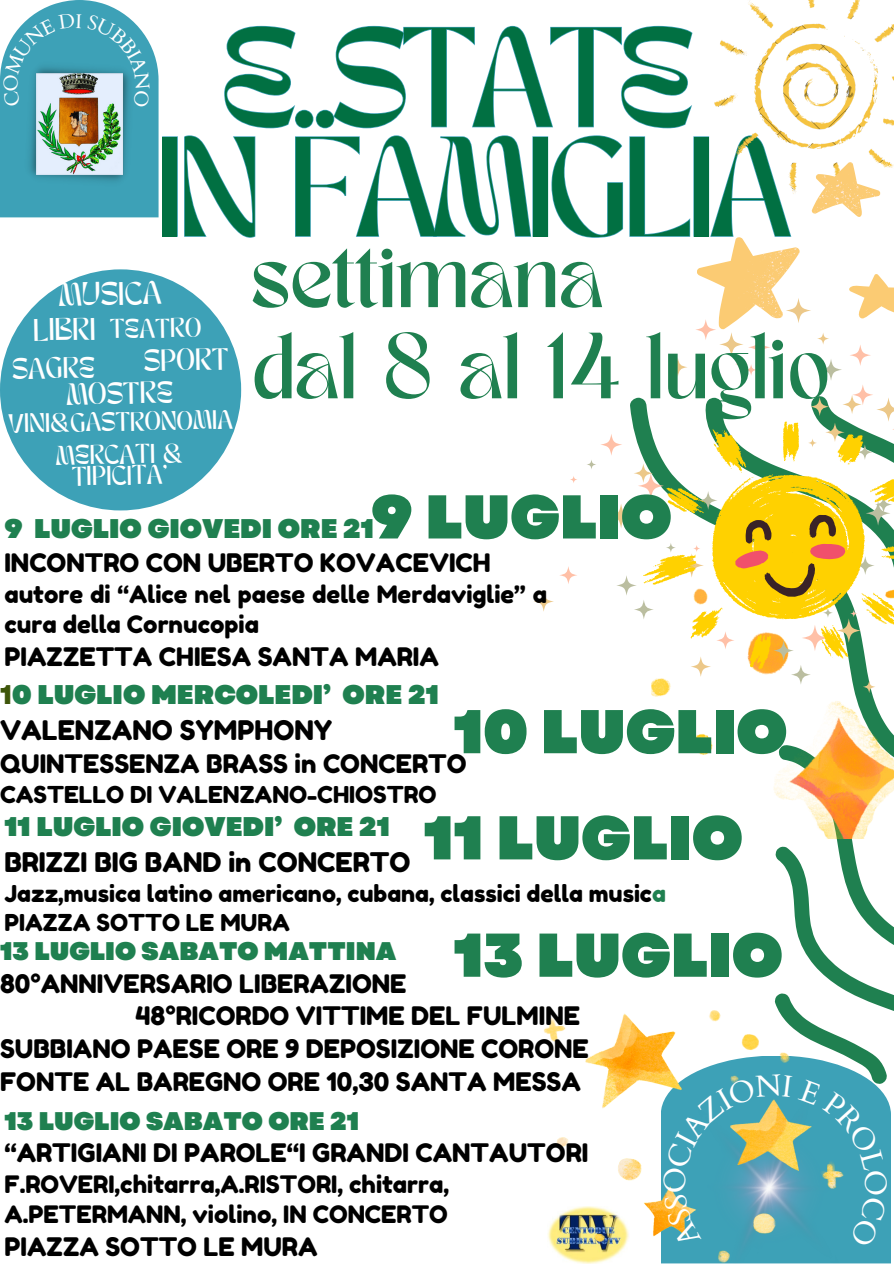
<style>
.page{position:relative;width:894px;height:1264px;background:#fff}
.page>*{position:absolute;margin:0;border:0;box-sizing:border-box;transform-origin:0 0}
.t1{font:99px/109.4px "TANMERINGUE";letter-spacing:-.065em;color:#017042;text-align:center}
.t2{font:65.55px/91.2px "TANMERINGUE";color:#1f8050}
.t3{font:900 61.65px "Garet";color:#1f8050}
.t4{font:900 27px "Garet";color:#1f8050}
.t5{font:27px "Fredoka One";color:#000}
.t6{font:25.5px "Fredoka One";color:#000}
.t7{font:900 25.5px "Garet";color:#1f8050}
.t8{font:24px/30.3px "Fredoka One";color:#000}
.t9{font:23.25px/29.2px "Fredoka One";color:#000}
.t10{font:22.8px "TANMERINGUE";color:#fff}
.t11{font:21.45px "TANMERINGUE";color:#fff}
.t12{font:20.85px "TANMERINGUE";color:#fff}
.t13{font:19.05px/21.1px "TANMERINGUE";color:#fff;text-align:center}
.t14{font:18.75px "TANMERINGUE";color:#fff}
.s1{font-size:21.9px}
.s2{font-weight:800;color:#3e550a}
.s3{color:#1f8050}
</style>
<div class="page">
<svg style="left:224px;top:25px;width:469px;height:104px"></svg>
<svg style="left:162px;top:135px;width:548px;height:103px"></svg>
<div style="left:0;top:269px;width:241px;height:241px;background:#3da1b7;border-radius:50%"></div>
<svg style="left:630px;top:397px;width:86px;height:189px"></svg>
<svg style="left:704px;top:398px;width:20px;height:23px"></svg>
<img style="left:714px;top:0;width:179px;height:158px">
<svg style="left:695px;top:158px;width:198px;height:172px"></svg>
<img style="left:544px;top:1013px;width:299px;height:250px">
<img style="left:651px;top:669px;width:242px;height:76px">
<svg style="left:633px;top:463px;width:19px;height:20px"></svg>
<svg style="left:734px;top:358px;width:12px;height:12px"></svg>
<svg style="left:695px;top:319px;width:21px;height:21px"></svg>
<svg style="left:745px;top:364px;width:11px;height:11px"></svg>
<svg style="left:559px;top:566px;width:18px;height:18px"></svg>
<svg style="left:533px;top:591px;width:20px;height:20px"></svg>
<svg style="left:569px;top:475px;width:8px;height:8px"></svg>
<svg style="left:633px;top:599px;width:20px;height:20px"></svg>
<svg style="left:816px;top:332px;width:13px;height:12px"></svg>
<svg style="left:849px;top:344px;width:21px;height:22px"></svg>
<svg style="left:785px;top:298px;width:26px;height:25px"></svg>
<svg style="left:668px;top:357px;width:19px;height:20px"></svg>
<svg style="left:586px;top:459px;width:10px;height:10px"></svg>
<svg style="left:719px;top:332px;width:24px;height:24px"></svg>
<svg style="left:747px;top:336px;width:23px;height:22px"></svg>
<svg style="left:637px;top:473px;width:26px;height:26px"></svg>
<svg style="left:616px;top:575px;width:20px;height:20px"></svg>
<svg style="left:819px;top:359px;width:22px;height:22px"></svg>
<svg style="left:600px;top:433px;width:22px;height:22px"></svg>
<svg style="left:608px;top:503px;width:25px;height:25px"></svg>
<svg style="left:852px;top:384px;width:21px;height:21px"></svg>
<svg style="left:690px;top:656px;width:20px;height:21px"></svg>
<svg style="left:790px;top:664px;width:20px;height:20px"></svg>
<svg style="left:862px;top:680px;width:13px;height:13px"></svg>
<svg style="left:811px;top:396px;width:82px;height:25px"></svg>
<svg style="left:643px;top:421px;width:250px;height:248px"></svg>
<svg style="left:735px;top:515px;width:110px;height:81px;background:#e3ae10"></svg>
<svg style="left:0;top:0;width:158px;height:217px;background:#69abb3"></svg>
<svg style="left:662px;top:745px;width:231px;height:504px"></svg>
<p class="t1" style="left:156px;top:39px;width:637px">E..STATE<br>IN FAMIGLIA</p>
<p class="t10" style="left:58px;top:283px;width:105px;rotate:-1deg">MUSICA</p>
<p class="t13" style="left:33px;top:323px;width:170px;rotate:-1deg"><span class="s1">LIBRI</span> TEATRO</p>
<p class="t12" style="left:12px;top:358px;width:84px;rotate:-1deg">SAGRE</p>
<p class="t14" style="left:8px;top:414px;width:226px;rotate:-1deg">VINI&amp;GASTRONOMIA</p>
<p class="t13" style="left:55px;top:448px;width:129px;rotate:-1deg">MERCATI &amp;<br>TIPICITA’</p>
<h5 class="t11" style="left:144px;top:349px;width:86px;rotate:-1deg">SPORT</h5>
<p class="t11" style="left:66px;top:383px;width:108px;rotate:-1deg">MOSTRE</p>
<h2 class="t2" style="left:251px;top:239px;width:580px">settimana<br>dal 8 al 14 luglio</h2>
<p class="t3" style="left:371px;top:472px;width:302px">9 LUGLIO</p>
<h6 class="t4" style="left:4px;top:509px;width:371px">9 LUGLIO GIOVEDI ORE 21</h6>
<h6 class="t6" style="left:4px;top:547px;width:487px">INCONTRO CON UBERTO KOVACEVICH</h6>
<h6 class="t8" style="left:4px;top:578px;width:544px">autore di “Alice nel paese delle Merdaviglie” a cura della Cornucopia</h6>
<h2 class="t6" style="left:4px;top:640px;width:436px">PIAZZETTA CHIESA SANTA MARIA</h2>
<p class="t4" style="left:0;top:675px;width:440px"><span class="s2">1</span>0 LUGLIO MERCOLEDI’ ORE 21</p>
<p class="t5" style="left:0;top:713px;width:334px">VALENZANO SYMPHONY</p>
<p class="t6" style="left:0;top:747px;width:468px">QUINTESSENZA BRASS in CONCERTO</p>
<p class="t9" style="left:0;top:779px;width:438px">CASTELLO DI VALENZANO-CHIOSTRO</p>
<h3 class="t3" style="left:453px;top:687px;width:335px">10 LUGLIO</h3>
<h3 class="t3" style="left:423px;top:793px;width:321px">11 LUGLIO</h3>
<p class="t4" style="left:4px;top:806px;width:387px">11 LUGLIO GIOVEDI’ ORE 21</p>
<p class="t5" style="left:4px;top:845px;width:407px">BRIZZI BIG BAND in CONCERTO</p>
<p class="t9" style="left:4px;top:879px;width:662px">Jazz,musica latino americano, cubana, classici della music<span class="s3">a<br></span>PIAZZA SOTTO LE MURA</p>
<h3 class="t3" style="left:453px;top:910px;width:331px">13 LUGLIO</h3>
<p class="t7" style="left:0;top:932px;width:398px">13 LUGLIO SABATO MATTINA</p>
<p class="t6" style="left:0;top:967px;width:408px">80°ANNIVERSARIO LIBERAZIONE</p>
<p class="t6" style="left:135px;top:1000px;width:446px">48°RICORDO VITTIME DEL FULMINE</p>
<p class="t6" style="left:0;top:1033px;width:590px">SUBBIANO PAESE ORE 9 DEPOSIZIONE CORONE</p>
<p class="t6" style="left:0;top:1065px;width:582px">FONTE AL BAREGNO ORE 10,30 SANTA MESSA</p>
<p class="t7" style="left:4px;top:1102px;width:356px">13 LUGLIO SABATO ORE 21</p>
<p class="t6" style="left:4px;top:1137px;width:585px">“ARTIGIANI DI PAROLE“I GRANDI CANTAUTORI</p>
<p class="t8" style="left:4px;top:1168px;width:446px">F.ROVERI,chitarra,A.RISTORI, chitarra,<br>A.PETERMANN, violino, IN CONCERTO</p>
<p class="t6" style="left:4px;top:1230px;width:314px">PIAZZA SOTTO LE MURA</p>
</div>
